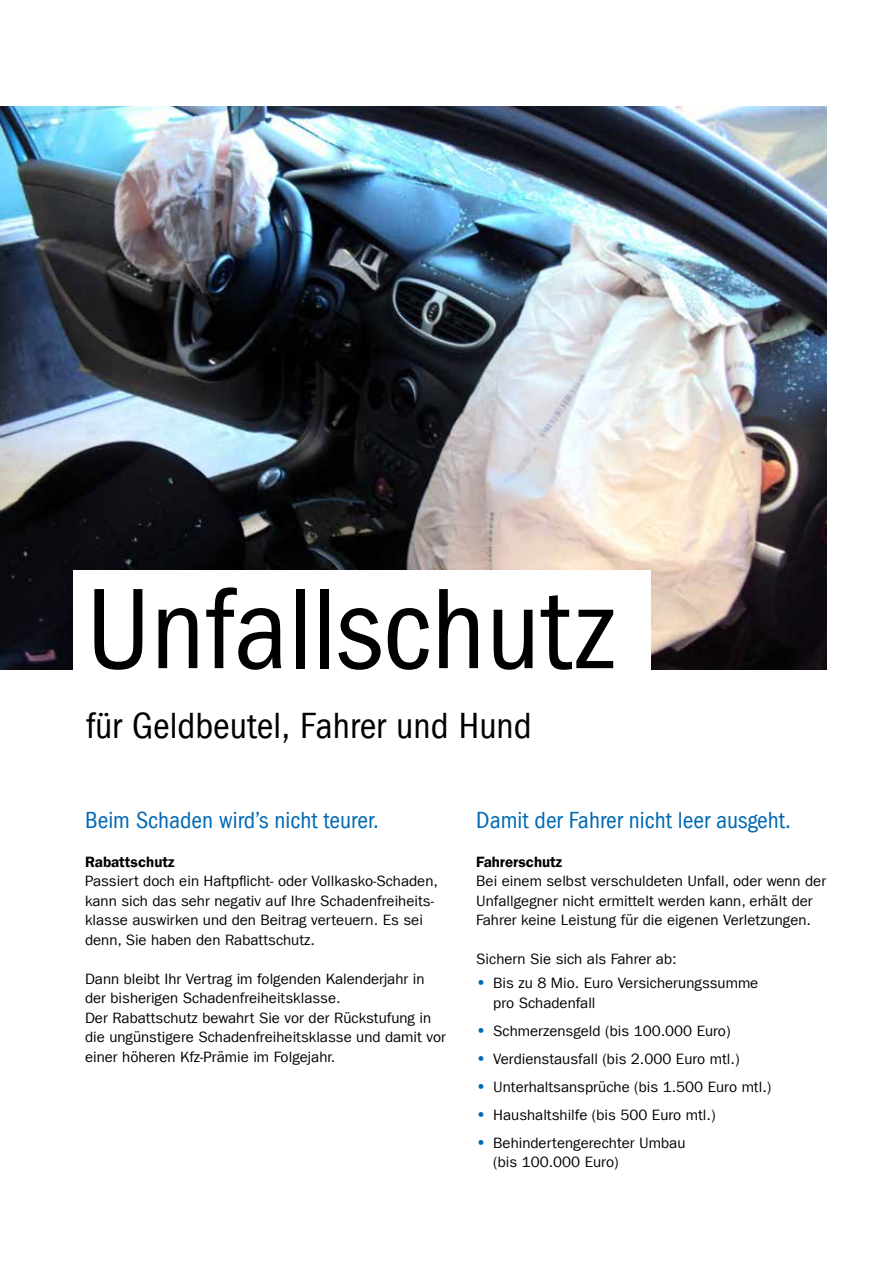
<style>
.page{position:relative;width:893px;height:1263px;background:#fff}
.page>*{position:absolute;margin:0;border:0;box-sizing:border-box;transform-origin:0 0}
.t1{font:condensed 118.5px "Franklin Gothic LT Com";color:#000}
.t2{font:condensed 37.5px "Franklin Gothic LT Com";color:#000}
.t3{font:condensed 24px "Franklin Gothic LT Com";color:#0069b4}
.t4{font:15px/19.5px "Franklin Gothic LT Com";color:#000}
.t5{font:15px "Franklin Gothic LT Com Dm";color:#000}
.s1{font-family:"Franklin Gothic LT Com Dm";font-size:16.5px;color:#0069b4}
</style>
<div class="page">
<img style="left:0;top:106px;width:826px;height:564px">
<div style="left:73px;top:570px;width:578px;height:200px;background:#fff"></div>
<h1 class="t1" style="left:86px;top:562px;width:529px">Unfallschutz</h1>
<h2 class="t2" style="left:86px;top:705px;width:447px">für Geldbeutel, Fahrer und Hund</h2>
<h3 class="t3" style="left:85px;top:806px;width:295px">Beim Schaden wird’s nicht teurer.</h3>
<p class="t5" style="left:85px;top:853px;width:91px">Rabattschutz</p>
<p class="t4" style="left:85px;top:871px;width:354px">Passiert doch ein Haftpflicht- oder Vollkasko-Schaden, kann sich das sehr negativ auf Ihre Schadenfreiheits&shy;klasse auswirken und den Beitrag verteuern. Es sei denn, Sie haben den Rabattschutz.</p>
<p class="t4" style="left:85px;top:969px;width:362px">Dann bleibt Ihr Vertrag im folgenden Kalenderjahr in der bisherigen Schadenfreiheitsklasse.<br>Der Rabattschutz bewahrt Sie vor der Rückstufung in die ungünstigere Schadenfreiheitsklasse und damit vor einer höheren Kfz-Prämie im Folgejahr.</p>
<h3 class="t3" style="left:476px;top:806px;width:316px">Damit der Fahrer nicht leer ausgeht.</h3>
<p class="t5" style="left:476px;top:853px;width:88px">Fahrerschutz</p>
<p class="t4" style="left:476px;top:871px;width:351px">Bei einem selbst verschuldeten Unfall, oder wenn der<br>Unfallgegner nicht ermittelt werden kann, erhält der<br>Fahrer keine Leistung für die eigenen Verletzungen.</p>
<p class="t4" style="left:476px;top:949px;width:202px">Sichern Sie sich als Fahrer ab:</p>
<p class="t4" style="left:493px;top:973px;width:267px;text-indent:-17px"><span class="s1">•</span> Bis zu 8 Mio. Euro Versicherungssumme pro Schadenfall</p>
<p class="t4" style="left:476px;top:1021px;width:256px"><span class="s1">•</span> Schmerzensgeld (bis 100.000 Euro)</p>
<p class="t4" style="left:476px;top:1049px;width:265px"><span class="s1">•</span> Verdienstausfall (bis 2.000 Euro mtl.)</p>
<p class="t4" style="left:476px;top:1077px;width:297px"><span class="s1">•</span> Unterhaltsansprüche (bis 1.500 Euro mtl.)</p>
<p class="t4" style="left:476px;top:1105px;width:241px"><span class="s1">•</span> Haushaltshilfe (bis 500 Euro mtl.)</p>
<p class="t4" style="left:493px;top:1133px;width:194px;text-indent:-17px"><span class="s1">•</span> Behindertengerechter Umbau (bis 100.000 Euro)</p>
</div>
